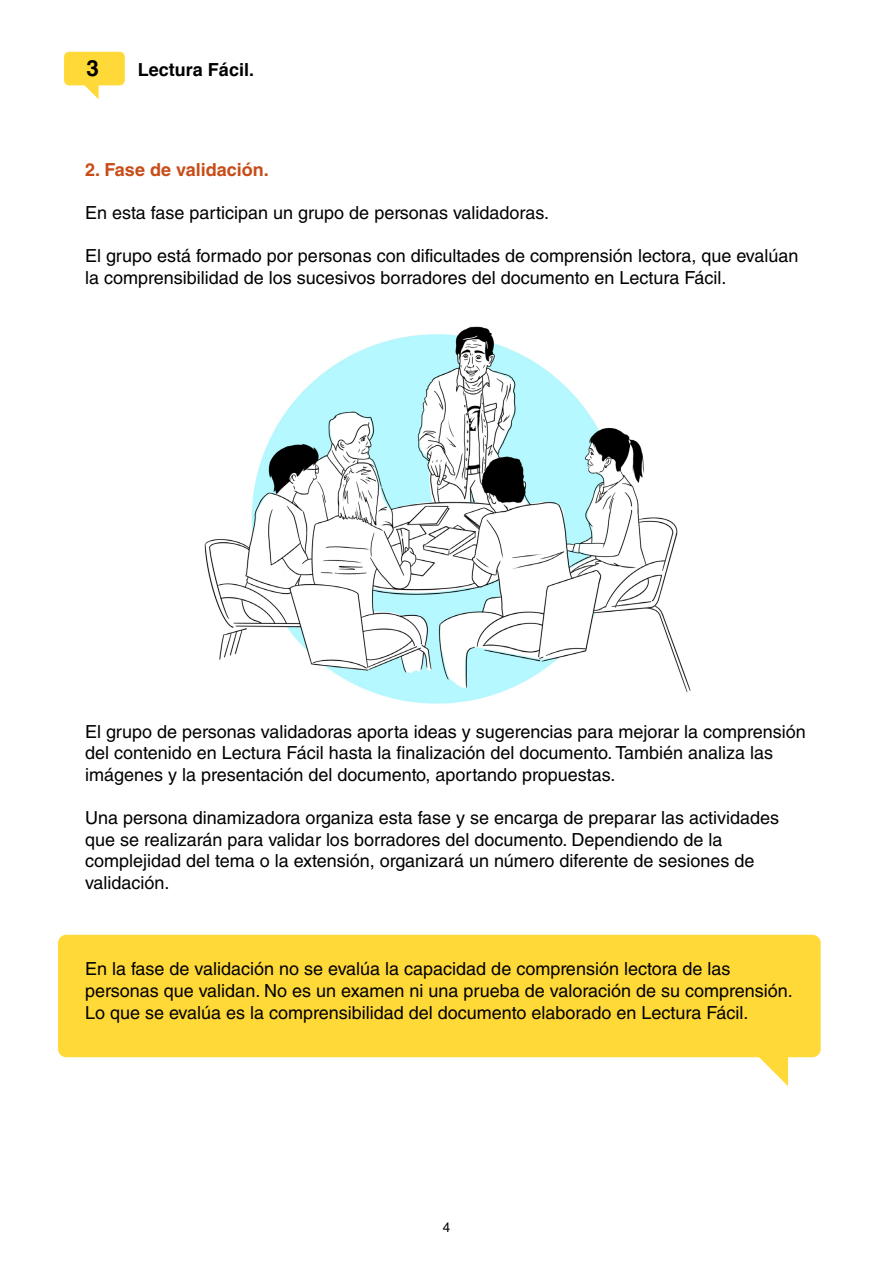
<style>
.page{position:relative;width:893px;height:1263px;background:#fff}
.page>*{position:absolute;margin:0;border:0;box-sizing:border-box;transform-origin:0 0}
.t1{font:700 22.5px "Helvetica LT Std";color:#000}
.t2{font:18px/21.6px "Helvetica LT Std";color:#000}
.t3{font:700 18px "Helvetica LT Std";color:#c74c17}
.t4{font:700 18px "Helvetica";color:#000}
.t5{font:13.5px "Helvetica LT Std";color:#000}
</style>
<div class="page">
<svg style="left:84px;top:85px;width:15px;height:14px"></svg>
<div style="left:64px;top:52px;width:61px;height:33px;background:#ffd938;border-radius:5px"></div>
<div style="left:58px;top:935px;width:763px;height:122px;background:#ffd938;border-radius:8px"></div>
<svg style="left:748px;top:1057px;width:40px;height:29px"></svg>
<img style="left:204px;top:326px;width:487px;height:378px">
<p class="t1" style="left:86px;top:54px;width:14px">3</p>
<p class="t4" style="left:138px;top:55px;width:118px">Lectura Fácil.</p>
<p class="t3" style="left:85px;top:159px;width:185px">2. Fase de validación.</p>
<p class="t2" style="left:85px;top:202px;width:466px">En esta fase participan un grupo de personas validadoras.</p>
<p class="t2" style="left:85px;top:245px;width:715px">El grupo está formado por personas con dificultades de comprensión lectora, que evalúan la comprensibilidad de los sucesivos borradores del documento en Lectura Fácil.</p>
<p class="t2" style="left:85px;top:720px;width:722px">El grupo de personas validadoras aporta ideas y sugerencias para mejorar la comprensión del contenido en Lectura Fácil hasta la finalización del documento. También analiza las imágenes y la presentación del documento, aportando propuestas.</p>
<p class="t2" style="left:85px;top:807px;width:696px">Una persona dinamizadora organiza esta fase y se encarga de preparar las actividades que se realizarán para validar los borradores del documento. Dependiendo de la complejidad del tema o la extensión, organizará un número diferente de sesiones de validación.</p>
<p class="t2" style="left:85px;top:958px;width:709px">En la fase de validación no se evalúa la capacidad de comprensión lectora de las personas que validan. No es un examen ni una prueba de valoración de su comprensión.</p>
<p class="t2" style="left:85px;top:1001px;width:665px">Lo que se evalúa es la comprensibilidad del documento elaborado en Lectura Fácil.</p>
<p class="t5" style="left:443px;top:1220px;width:9px">4</p>
</div>
